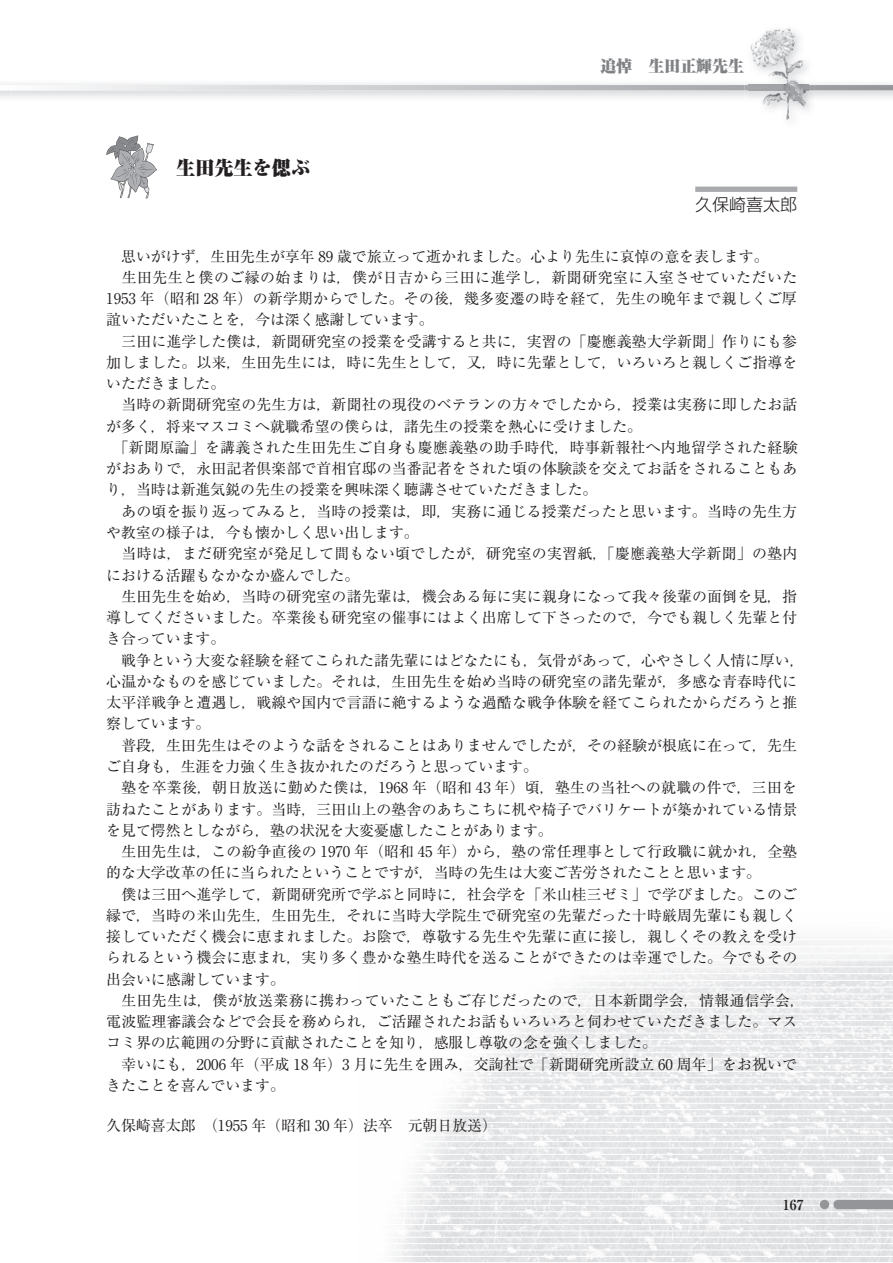
<style>
.page{position:relative;width:893px;height:1263px;background:#fff}
.page>*{position:absolute;margin:0;border:0;box-sizing:border-box;transform-origin:0 0}
.t1{font:900 19.2px "Ryumin Pr 6";color:#231f20}
.t2{font:300 16.95px "Shin Go Pro";color:#231f20}
.t3{font:900 15.9px "Ryumin Pro";color:#808285}
.t4{font:14.85px/21.3px "Ryumin Pr 6";letter-spacing:.01em;color:#231f20}
.t5{font:700 13.8px "Ryumin Pr 6";color:#231f20}
</style>
<div class="page">
<img style="left:393px;top:940px;width:500px;height:322px">
<hr style="left:0;top:1256px;width:893px;height:1px;background:#fff">
<hr style="left:0;top:1250px;width:893px;height:1px;background:#fff">
<hr style="left:0;top:1243px;width:893px;height:1px;background:#fff">
<hr style="left:0;top:1237px;width:893px;height:1px;background:#fff">
<hr style="left:0;top:1230px;width:893px;height:1px;background:#fff">
<hr style="left:0;top:1224px;width:893px;height:1px;background:#fff">
<hr style="left:0;top:1218px;width:893px;height:1px;background:#fff">
<hr style="left:0;top:1211px;width:893px;height:1px;background:#fff">
<hr style="left:0;top:1205px;width:893px;height:1px;background:#fff">
<hr style="left:0;top:1199px;width:893px;height:1px;background:#fff">
<hr style="left:0;top:1192px;width:893px;height:1px;background:#fff">
<hr style="left:0;top:1186px;width:893px;height:1px;background:#fff">
<hr style="left:0;top:1179px;width:893px;height:1px;background:#fff">
<hr style="left:0;top:1173px;width:893px;height:1px;background:#fff">
<hr style="left:0;top:1167px;width:893px;height:1px;background:#fff">
<hr style="left:0;top:1160px;width:893px;height:1px;background:#fff">
<hr style="left:0;top:1154px;width:893px;height:1px;background:#fff">
<hr style="left:0;top:1148px;width:893px;height:1px;background:#fff">
<hr style="left:0;top:1141px;width:893px;height:1px;background:#fff">
<hr style="left:0;top:1135px;width:893px;height:1px;background:#fff">
<hr style="left:0;top:1128px;width:893px;height:1px;background:#fff">
<hr style="left:0;top:1122px;width:893px;height:1px;background:#fff">
<hr style="left:0;top:1116px;width:893px;height:1px;background:#fff">
<hr style="left:0;top:1109px;width:893px;height:1px;background:#fff">
<hr style="left:0;top:1103px;width:893px;height:1px;background:#fff">
<hr style="left:0;top:1097px;width:893px;height:1px;background:#fff">
<hr style="left:0;top:1090px;width:893px;height:1px;background:#fff">
<hr style="left:0;top:1084px;width:893px;height:1px;background:#fff">
<hr style="left:0;top:1077px;width:893px;height:1px;background:#fff">
<hr style="left:0;top:1071px;width:893px;height:1px;background:#fff">
<hr style="left:0;top:1065px;width:893px;height:1px;background:#fff">
<hr style="left:0;top:1058px;width:893px;height:1px;background:#fff">
<hr style="left:0;top:1052px;width:893px;height:1px;background:#fff">
<hr style="left:0;top:1046px;width:893px;height:1px;background:#fff">
<hr style="left:0;top:1039px;width:893px;height:1px;background:#fff">
<hr style="left:0;top:1033px;width:893px;height:1px;background:#fff">
<hr style="left:0;top:1026px;width:893px;height:1px;background:#fff">
<hr style="left:0;top:1020px;width:893px;height:1px;background:#fff">
<hr style="left:0;top:1014px;width:893px;height:1px;background:#fff">
<hr style="left:0;top:1007px;width:893px;height:1px;background:#fff">
<hr style="left:0;top:1000px;width:893px;height:1px;background:#fff">
<hr style="left:0;top:994px;width:893px;height:1px;background:#fff">
<hr style="left:0;top:987px;width:893px;height:1px;background:#fff">
<hr style="left:0;top:980px;width:893px;height:1px;background:#fff">
<hr style="left:0;top:973px;width:893px;height:1px;background:#fff">
<hr style="left:0;top:966px;width:893px;height:1px;background:#fff">
<hr style="left:0;top:960px;width:893px;height:1px;background:#fff">
<hr style="left:0;top:953px;width:893px;height:1px;background:#fff">
<hr style="left:0;top:946px;width:893px;height:1px;background:#fff">
<svg style="left:833px;top:1200px;width:60px;height:9px"></svg>
<div style="left:820px;top:1200px;width:9px;height:9px;background:#939598;border-radius:50%"></div>
<svg style="left:0;top:85px;width:893px;height:5px;background:#cbccce"></svg>
<img style="left:745px;top:81px;width:70px;height:20px">
<img style="left:745px;top:85px;width:70px;height:5px">
<img style="left:750px;top:28px;width:58px;height:93px">
<img style="left:748px;top:79px;width:60px;height:22px">
<img style="left:748px;top:85px;width:60px;height:5px">
<div style="left:695px;top:187px;width:102px;height:5px;background:#a8a9ad"></div>
<svg style="left:106px;top:135px;width:51px;height:63px"></svg>
<p class="t1" style="left:176px;top:152px;width:135px">生田先生を偲ぶ</p>
<p class="t3" style="left:601px;top:53px;width:145px">追悼　生田正輝先生</p>
<p class="t2" style="left:695px;top:191px;width:104px">久保崎喜太郎</p>
<p class="t4" style="left:106px;top:245px;width:700px">　思いがけず，生田先生が享年 89 歳で旅立って逝かれました。心より先生に哀悼の意を表します。<br>　生田先生と僕のご縁の始まりは，僕が日吉から三田に進学し，新聞研究室に入室させていただいた1953 年（昭和 28 年）の新学期からでした。その後，幾多変遷の時を経て，先生の晩年まで親しくご厚誼いただいたことを，今は深く感謝しています。<br>　三田に進学した僕は，新聞研究室の授業を受講すると共に，実習の「慶應義塾大学新聞」作りにも参加しました。以来，生田先生には，時に先生として，又，時に先輩として，いろいろと親しくご指導をいただきました。<br>　当時の新聞研究室の先生方は，新聞社の現役のベテランの方々でしたから，授業は実務に即したお話が多く，将来マスコミへ就職希望の僕らは，諸先生の授業を熱心に受けました。<br>　「新聞原論」を講義された生田先生ご自身も慶應義塾の助手時代，時事新報社へ内地留学された経験がおありで，永田記者倶楽部で首相官邸の当番記者をされた頃の体験談を交えてお話をされることもあり，当時は新進気鋭の先生の授業を興味深く聴講させていただきました。<br>　あの頃を振り返ってみると，当時の授業は，即，実務に通じる授業だったと思います。当時の先生方や教室の様子は，今も懐かしく思い出します。<br>　当時は，まだ研究室が発足して間もない頃でしたが，研究室の実習紙，「慶應義塾大学新聞」の塾内における活躍もなかなか盛んでした。<br>　生田先生を始め，当時の研究室の諸先輩は，機会ある毎に実に親身になって我々後輩の面倒を見，指導してくださいました。卒業後も研究室の催事にはよく出席して下さったので，今でも親しく先輩と付き合っています。<br>　戦争という大変な経験を経てこられた諸先輩にはどなたにも，気骨があって，心やさしく人情に厚い，心温かなものを感じていました。それは，生田先生を始め当時の研究室の諸先輩が，多感な青春時代に太平洋戦争と遭遇し，戦線や国内で言語に絶するような過酷な戦争体験を経てこられたからだろうと推察しています。<br>　普段，生田先生はそのような話をされることはありませんでしたが，その経験が根底に在って，先生ご自身も，生涯を力強く生き抜かれたのだろうと思っています。<br>　塾を卒業後，朝日放送に勤めた僕は，1968 年（昭和 43 年）頃，塾生の当社への就職の件で，三田を訪ねたことがあります。当時，三田山上の塾舎のあちこちに机や椅子でバリケートが築かれている情景を見て愕然としながら，塾の状況を大変憂慮したことがあります。<br>　生田先生は，この紛争直後の 1970 年（昭和 45 年）から，塾の常任理事として行政職に就かれ，全塾的な大学改革の任に当られたということですが，当時の先生は大変ご苦労されたことと思います。<br>　僕は三田へ進学して，新聞研究所で学ぶと同時に，社会学を「米山桂三ゼミ」で学びました。このご縁で，当時の米山先生，生田先生，それに当時大学院生で研究室の先輩だった十時厳周先輩にも親しく接していただく機会に恵まれました。お陰で，尊敬する先生や先輩に直に接し，親しくその教えを受けられるという機会に恵まれ，実り多く豊かな塾生時代を送ることができたのは幸運でした。今でもその出会いに感謝しています。<br>　生田先生は，僕が放送業務に携わっていたこともご存じだったので，日本新聞学会，情報通信学会，電波監理審議会などで会長を務められ，ご活躍されたお話もいろいろと伺わせていただきました。マスコミ界の広範囲の分野に貢献されたことを知り，感服し尊敬の念を強くしました。<br>　幸いにも，2006 年（平成 18 年）3 月に先生を囲み，交詢社で「新聞研究所設立 60 周年」をお祝いできたことを喜んでいます。</p>
<p class="t4" style="left:106px;top:1114px;width:392px">久保崎喜太郎　（1955 年（昭和 30 年）法卒　元朝日放送）</p>
<p class="t5" style="left:783px;top:1194px;width:22px">167</p>
</div>
